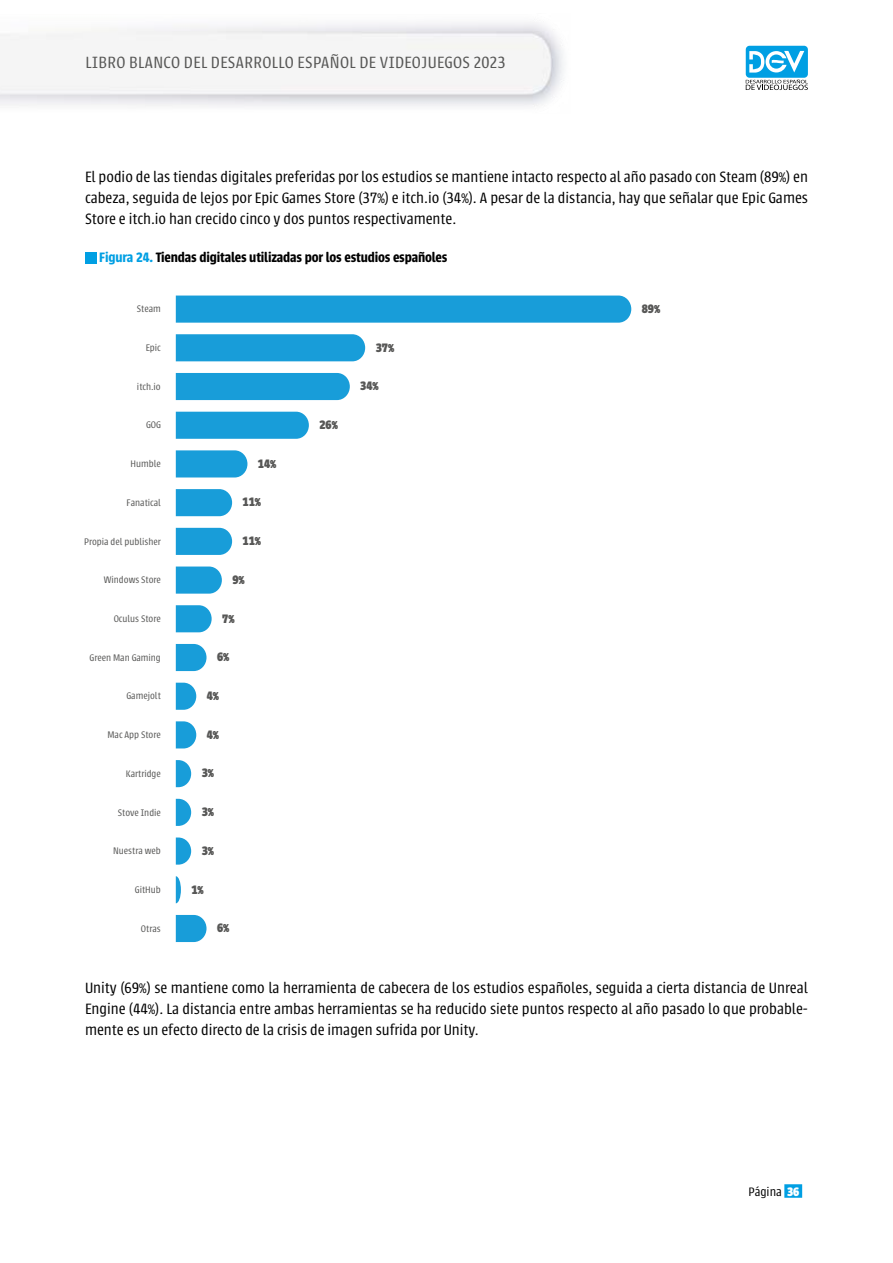
<style>
.page{position:relative;width:893px;height:1263px;background:#fff}
.page>*{position:absolute;margin:0;border:0;box-sizing:border-box;transform-origin:0 0}
.t1{font:300 18px "Urbana";letter-spacing:.025em;color:#575756}
.TEXTO_GENERAL{font:300 16.5px/21px "Urbana";color:#000;text-align:justify}
.GRAFICO{font:600 15px "Urbana";letter-spacing:-.01em;color:#000}
.t2{font:700 13.5px "Urbana";color:#575756}
.t3{font:300 13.5px "Urbana";color:#000}
.t4{font:300 10.5px "Urbana";color:#575756}
.s1{color:#009fe3}
.s2{font-weight:700;color:#fff}
</style>
<div class="page">
<img style="left:0;top:22px;width:564px;height:85px">
<div style="left:784px;top:1184px;width:18px;height:14px;background:#009fe3"></div>
<div style="left:746px;top:46px;width:62px;height:32px;background:#009fe3;border-radius:4px"></div>
<svg style="left:749px;top:51px;width:55px;height:22px"></svg>
<svg style="left:746px;top:79px;width:62px;height:11px"></svg>
<div style="left:85px;top:252px;width:12px;height:11px;background:#009fe3"></div>
<div style="left:176px;top:296px;width:455px;height:27px;background:#189dd9"></div>
<div style="left:176px;top:334px;width:189px;height:27px;background:#189dd9"></div>
<div style="left:176px;top:373px;width:174px;height:27px;background:#189dd9"></div>
<div style="left:176px;top:412px;width:133px;height:27px;background:#189dd9"></div>
<svg style="left:176px;top:450px;width:71px;height:27px;background:#22a1da"></svg>
<svg style="left:176px;top:489px;width:56px;height:27px;background:#23a1da"></svg>
<svg style="left:176px;top:528px;width:56px;height:27px;background:#23a1da"></svg>
<svg style="left:176px;top:566px;width:46px;height:28px"></svg>
<svg style="left:176px;top:605px;width:36px;height:27px"></svg>
<svg style="left:176px;top:915px;width:31px;height:27px"></svg>
<svg style="left:176px;top:644px;width:31px;height:27px"></svg>
<svg style="left:176px;top:683px;width:20px;height:27px"></svg>
<svg style="left:176px;top:721px;width:20px;height:27px"></svg>
<svg style="left:176px;top:760px;width:15px;height:27px"></svg>
<svg style="left:176px;top:799px;width:15px;height:27px"></svg>
<svg style="left:176px;top:837px;width:15px;height:28px"></svg>
<svg style="left:176px;top:876px;width:5px;height:27px"></svg>
<p class="t1" style="left:85px;top:53px;width:422px">LIBRO BLANCO DEL DESARROLLO ESPAÑOL DE VIDEOJUEGOS 2023</p>
<p class="TEXTO_GENERAL" style="left:85px;top:167px;width:724px">El podio de las tiendas digitales preferidas por los estudios se mantiene intacto respecto al año pasado con Steam (89%) en cabeza, seguida de lejos por Epic Games Store (37%) e itch.io (34%). A pesar de la distancia, hay que señalar que Epic Games Store e itch.io han crecido cinco y dos puntos respectivamente.</p>
<p class="GRAFICO" style="left:99px;top:249px;width:350px"><span class="s1">Figura 24.</span> Tiendas digitales utilizadas por los estudios españoles</p>
<p class="t4" style="left:137px;top:303px;width:26px">Steam</p>
<p class="t4" style="left:146px;top:342px;width:17px">Epic</p>
<p class="t4" style="left:137px;top:381px;width:25px">itch.io</p>
<p class="t4" style="left:146px;top:419px;width:16px">GOG</p>
<p class="t4" style="left:130px;top:458px;width:32px">Humble</p>
<p class="t4" style="left:127px;top:497px;width:36px">Fanatical</p>
<p class="t4" style="left:84px;top:536px;width:78px">Propia del publisher</p>
<p class="t4" style="left:104px;top:574px;width:59px">Windows Store</p>
<p class="t4" style="left:114px;top:613px;width:49px">Oculus Store</p>
<p class="t4" style="left:90px;top:652px;width:73px">Green Man Gaming</p>
<p class="t4" style="left:127px;top:690px;width:36px">Gamejolt</p>
<p class="t4" style="left:107px;top:729px;width:55px">Mac App Store</p>
<p class="t4" style="left:126px;top:768px;width:36px">Kartridge</p>
<p class="t4" style="left:118px;top:807px;width:45px">Stove Indie</p>
<p class="t4" style="left:113px;top:845px;width:49px">Nuestra web</p>
<p class="t4" style="left:135px;top:884px;width:27px">GitHub</p>
<p class="t2" style="left:258px;top:456px;width:20px">14%</p>
<p class="t2" style="left:243px;top:494px;width:20px">11%</p>
<p class="t2" style="left:243px;top:533px;width:20px">11%</p>
<p class="t2" style="left:232px;top:572px;width:14px">9%</p>
<p class="t2" style="left:222px;top:610px;width:14px">7%</p>
<p class="t2" style="left:217px;top:649px;width:14px">6%</p>
<p class="t2" style="left:207px;top:688px;width:14px">4%</p>
<p class="t2" style="left:207px;top:727px;width:14px">4%</p>
<p class="t2" style="left:202px;top:765px;width:14px">3%</p>
<p class="t2" style="left:202px;top:804px;width:14px">3%</p>
<p class="t2" style="left:202px;top:843px;width:14px">3%</p>
<p class="t2" style="left:191px;top:881px;width:14px">1%</p>
<p class="t4" style="left:141px;top:923px;width:21px">Otras</p>
<p class="t2" style="left:217px;top:920px;width:14px">6%</p>
<p class="t2" style="left:319px;top:417px;width:20px">26%</p>
<p class="t2" style="left:376px;top:340px;width:20px">37%</p>
<p class="t2" style="left:360px;top:378px;width:20px">34%</p>
<p class="t2" style="left:642px;top:301px;width:20px">89%</p>
<p class="TEXTO_GENERAL" style="left:85px;top:977px;width:724px">Unity (69%) se mantiene como la herramienta de cabecera de los estudios españoles, seguida a cierta distancia de Unreal Engine (44%). La distancia entre ambas herramientas se ha reducido siete puntos respecto al año pasado lo que probable&shy;mente es un efecto directo de la crisis de imagen sufrida por Unity.</p>
<p class="t3" style="left:748px;top:1184px;width:53px">Página <span class="s2">36</span></p>
</div>
